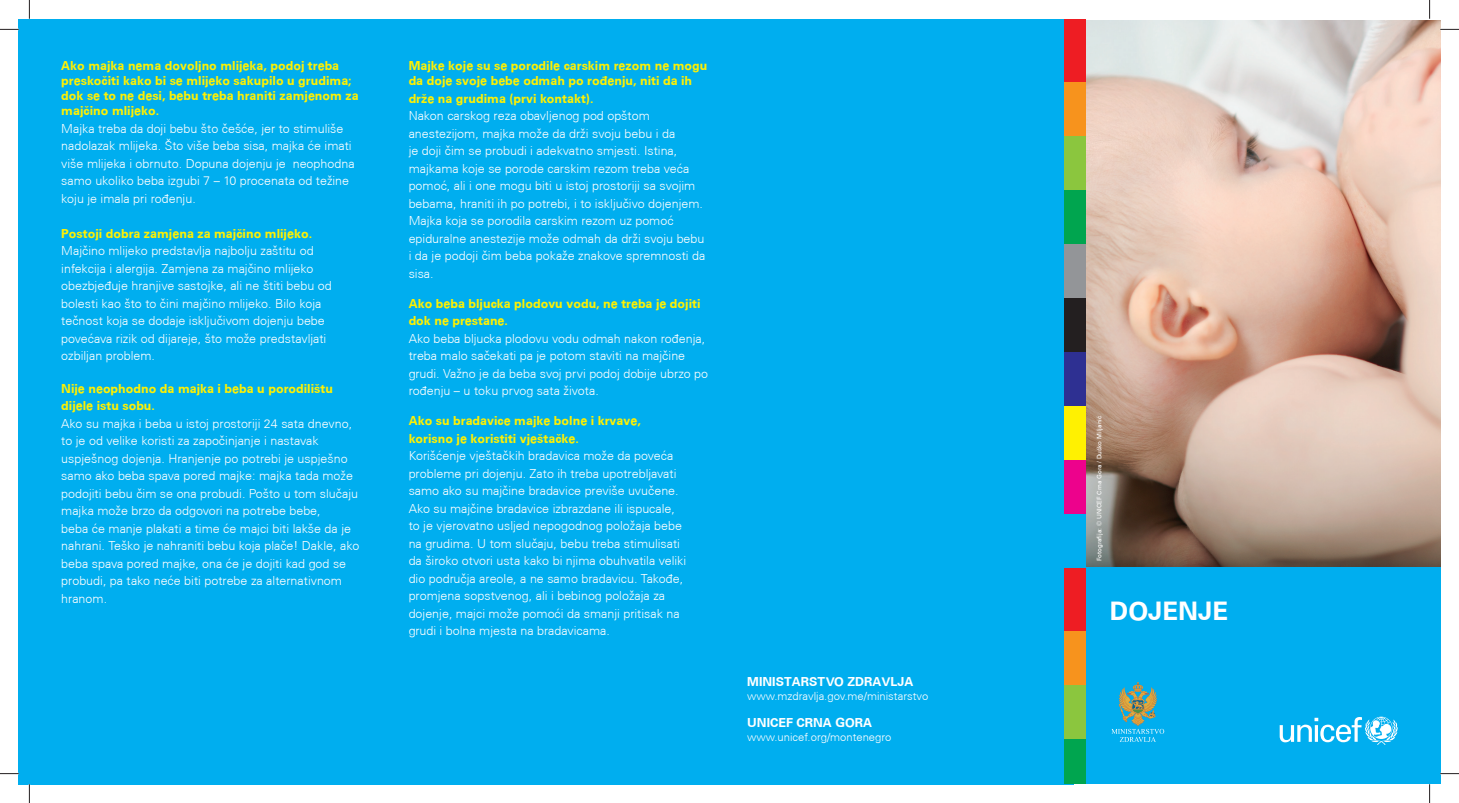
<style>
.page{position:relative;width:1459px;height:803px;background:#fff}
.page>*{position:absolute;margin:0;border:0;box-sizing:border-box;transform-origin:0 0}
.t1{font:700 25.62px "Univers CE";color:#fff}
.t2{font:300 12.5px/17.5px "Univers CE";color:#fff}
.t3{font:700 12.5px/15px "Univers CE";color:#fff101}
.t4{font:700 12.5px "Univers CE";color:#fff}
.t5{font:300 11.25px "Univers CE";color:#fff}
.t6{font:500 6.25px "Univers CE";color:#fff}
</style>
<div class="page">
<img style="left:1085px;top:20px;width:355px;height:548px">
<div style="left:1075px;top:568px;width:365px;height:216px;background:#00aeef"></div>
<div style="left:19px;top:19px;width:1054px;height:765px;background:#00aeef"></div>
<div style="left:1064px;top:513px;width:21px;height:54px;background:#00aeef"></div>
<div style="left:1064px;top:460px;width:21px;height:53px;background:#ed028c"></div>
<div style="left:1064px;top:406px;width:21px;height:54px;background:#fff101"></div>
<div style="left:1064px;top:352px;width:21px;height:54px;background:#2e3092"></div>
<div style="left:1064px;top:298px;width:21px;height:54px;background:#231f20"></div>
<div style="left:1064px;top:244px;width:21px;height:54px;background:#939598"></div>
<div style="left:1064px;top:190px;width:21px;height:54px;background:#00a54f"></div>
<div style="left:1064px;top:136px;width:21px;height:54px;background:#8bc63e"></div>
<div style="left:1064px;top:82px;width:21px;height:54px;background:#f7931d"></div>
<div style="left:1064px;top:19px;width:21px;height:63px;background:#ee1d23"></div>
<div style="left:1064px;top:738px;width:21px;height:46px;background:#00a54f"></div>
<div style="left:1064px;top:684px;width:21px;height:54px;background:#8bc63e"></div>
<div style="left:1064px;top:630px;width:21px;height:54px;background:#f7931d"></div>
<div style="left:1064px;top:568px;width:21px;height:62px;background:#ee1d23"></div>
<svg style="left:1279px;top:717px;width:118px;height:28px"></svg>
<svg style="left:1111px;top:682px;width:53px;height:60px"></svg>
<svg style="left:0;top:29px;width:19px;height:1px"></svg>
<svg style="left:1440px;top:29px;width:18px;height:1px"></svg>
<svg style="left:0;top:773px;width:19px;height:1px"></svg>
<svg style="left:1440px;top:773px;width:18px;height:1px"></svg>
<svg style="left:29px;top:0;width:1px;height:19px"></svg>
<svg style="left:29px;top:784px;width:1px;height:19px"></svg>
<svg style="left:1429px;top:0;width:1px;height:19px"></svg>
<svg style="left:1429px;top:784px;width:1px;height:19px"></svg>
<p class="t3" style="left:61px;top:59px;width:299px">Ako majka nema dovoljno mlijeka, podoj treba preskoèiti kako bi se mlijeko sakupilo u grudima; dok se to ne desi, bebu treba hraniti zamjenom za majèino mlijeko.</p>
<p class="t2" style="left:61px;top:121px;width:295px">Majka treba da doji bebu što èešæe, jer to stimuliše nadolazak mlijeka. Što više beba sisa, majka æe imati više mlijeka i obrnuto. Dopuna dojenju je neophodna samo ukoliko beba izgubi 7 – 10 procenata od težine koju je imala pri roðenju.</p>
<p class="t3" style="left:61px;top:227px;width:252px">Postoji dobra zamjena za majèino mlijeko.</p>
<p class="t2" style="left:61px;top:243px;width:272px">Majèino mlijeko predstavlja najbolju zaštitu od infekcija i alergija. Zamjena za majèino mlijeko obezbjeðuje hranjive sastojke, ali ne štiti bebu od bolesti kao što to èini majèino mlijeko. Bilo koja teènost koja se dodaje iskljuèivom dojenju bebe poveæava rizik od dijareje, što može predstavljati ozbiljan problem.</p>
<p class="t3" style="left:61px;top:381px;width:273px;line-height:17.5px">Nije neophodno da majka i beba u porodilištu dijele istu sobu.</p>
<p class="t2" style="left:61px;top:416px;width:299px">Ako su majka i beba u istoj prostoriji 24 sata dnevno, to je od velike koristi za zapoèinjanje i nastavak uspješnog dojenja. Hranjenje po potrebi je uspješno samo ako beba spava pored majke: majka tada može podojiti bebu èim se ona probudi. Pošto u tom sluèaju majka može brzo da odgovori na potrebe bebe,<br>beba æe manje plakati a time æe majci biti lakše da je nahrani. Teško je nahraniti bebu koja plaèe! Dakle, ako beba spava pored majke, ona æe je dojiti kad god se probudi, pa tako neæe biti potrebe za alternativnom hranom.</p>
<p class="t3" style="left:409px;top:59px;width:300px">Majke koje su se porodile carskim rezom ne mogu da doje svoje bebe odmah po roðenju, niti da ih</p>
<p class="t3" style="left:409px;top:92px;width:186px">drže na grudima (prvi kontakt).</p>
<p class="t2" style="left:409px;top:108px;width:298px">Nakon carskog reza obavljenog pod opštom anestezijom, majka može da drži svoju bebu i da<br>je doji èim se probudi i adekvatno smjesti. Istina, majkama koje se porode carskim rezom treba veæa pomoæ, ali i one mogu biti u istoj prostoriji sa svojim bebama, hraniti ih po potrebi, i to iskljuèivo dojenjem.<br>Majka koja se porodila carskim rezom uz pomoæ epiduralne anestezije može odmah da drži svoju bebu i da je podoji èim beba pokaže znakove spremnosti da sisa.</p>
<p class="t3" style="left:409px;top:296px;width:293px;line-height:17.5px">Ako beba bljucka plodovu vodu, ne treba je dojiti dok ne prestane.</p>
<p class="t2" style="left:409px;top:331px;width:301px">Ako beba bljucka plodovu vodu odmah nakon roðenja, treba malo saèekati pa je potom staviti na majèine grudi. Važno je da beba svoj prvi podoj dobije ubrzo po roðenju – u toku prvog sata života.</p>
<p class="t3" style="left:409px;top:413px;width:234px;line-height:17.5px">Ako su bradavice majke bolne i krvave, korisno je koristiti vještaèke.</p>
<p class="t2" style="left:409px;top:448px;width:279px">Korišæenje vještaèkih bradavica može da poveæa probleme pri dojenju. Zato ih treba upotrebljavati samo ako su majèine bradavice previše uvuèene.<br>Ako su majèine bradavice izbrazdane ili ispucale, to je vjerovatno usljed nepogodnog položaja bebe na grudima. U tom sluèaju, bebu treba stimulisati da široko otvori usta kako bi njima obuhvatila veliki dio podruèja areole, a ne samo bradavicu. Takoðe, promjena sopstvenog, ali i bebinog položaja za dojenje, majci može pomoæi da smanji pritisak na grudi i bolna mjesta na bradavicama.</p>
<p class="t4" style="left:747px;top:677px;width:168px">MINISTARSTVO ZDRAVLJA</p>
<p class="t5" style="left:747px;top:692px;width:182px">www.mzdravlja.gov.me/ministarstvo</p>
<p class="t4" style="left:747px;top:718px;width:127px">UNICEF CRNA GORA</p>
<p class="t5" style="left:747px;top:733px;width:146px">www.unicef.org/montenegro</p>
<p class="t6" style="left:1097px;top:561px;width:147px;rotate:-90deg">Fotografija: © UNICEF Crna Gora / Duško Miljaniæ</p>
<h1 class="t1" style="left:1109px;top:602px;width:120px">DOJENJE</h1>
</div>
